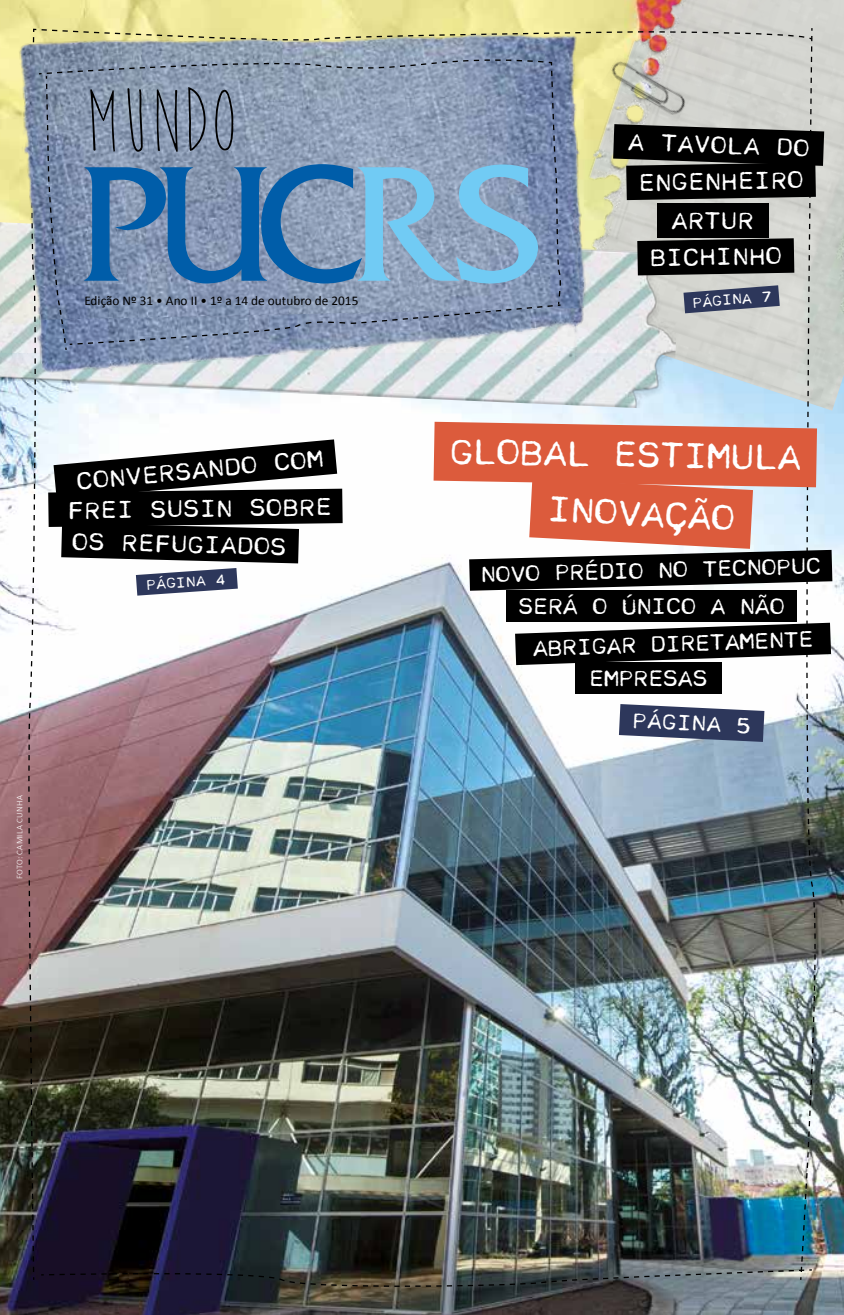
<style>
.page{position:relative;width:844px;height:1315px;background:#fff}
.page>*{position:absolute;margin:0;border:0;box-sizing:border-box;transform-origin:0 0}
.t1{font:92.4px "Moon Flower";color:#000}
.t2{font:34.65px "Cella";color:#fff}
.t3{font:23.62px "Cella";color:#fff}
.t4{font:21.88px "Cella";letter-spacing:-.025em;color:#fff}
.t5{font:21.18px "Cella";color:#fff}
.t6{font:14.17px "Cella";color:#fff}
.t7{font:13.3px "Calibri";color:#000}
.t8{font:300 8.75px "Calibri";letter-spacing:.04em;color:#fff}
</style>
<div class="page">
<img style="left:0;top:410px;width:843px;height:905px">
<img style="left:0;top:0;width:540px;height:222px">
<img style="left:540px;top:0;width:303px;height:411px">
<img style="left:1px;top:13px;width:597px;height:307px">
<img style="left:27px;top:27px;width:805px;height:1261px">
<h1 class="t1" style="left:85px;top:74px;width:155px">MUNDO</h1>
<p class="t7" style="left:84px;top:292px;width:275px">Edição Nº 31 • Ano II • 1º a 14 de outubro de 2015</p>
<p class="t3" style="left:75px;top:467px;width:249px;rotate:-5deg">CONVERSANDO COM</p>
<p class="t3" style="left:67px;top:497px;width:266px;rotate:-1deg">FREI SUSIN SOBRE</p>
<p class="t3" style="left:72px;top:526px;width:216px;rotate:2deg">OS REFUGIADOS</p>
<p class="t6" style="left:146px;top:576px;width:81px;rotate:-4deg">PÁGINA 4</p>
<p class="t8" style="left:14px;top:879px;width:86px;rotate:-90deg">FOTO: CAMILA CUNHA</p>
<p class="t3" style="left:628px;top:128px;width:183px;rotate:2deg">A TAVOLA DO</p>
<p class="t3" style="left:638px;top:169px;width:167px;rotate:-1deg">ENGENHEIRO</p>
<p class="t3" style="left:671px;top:206px;width:84px">ARTUR</p>
<p class="t3" style="left:649px;top:244px;width:134px;rotate:-1deg">BICHINHO</p>
<p class="t6" style="left:691px;top:294px;width:81px;rotate:-4deg">PÁGINA 7</p>
<h2 class="t2" style="left:449px;top:431px;width:353px;rotate:1deg">GLOBAL ESTIMULA</h2>
<h2 class="t2" style="left:548px;top:488px;width:190px;rotate:3deg">INOVAÇÃO</h2>
<p class="t4" style="left:480px;top:560px;width:342px;rotate:-1deg">NOVO PRÉDIO NO TECNOPUC</p>
<p class="t4" style="left:518px;top:593px;width:268px">SERÁ O ÚNICO A NÃO</p>
<p class="t4" style="left:532px;top:636px;width:283px;rotate:-2deg">ABRIGAR DIRETAMENTE</p>
<p class="t4" style="left:588px;top:665px;width:120px">EMPRESAS</p>
<p class="t5" style="left:632px;top:707px;width:120px;rotate:3deg">PÁGINA 5</p>
</div>
